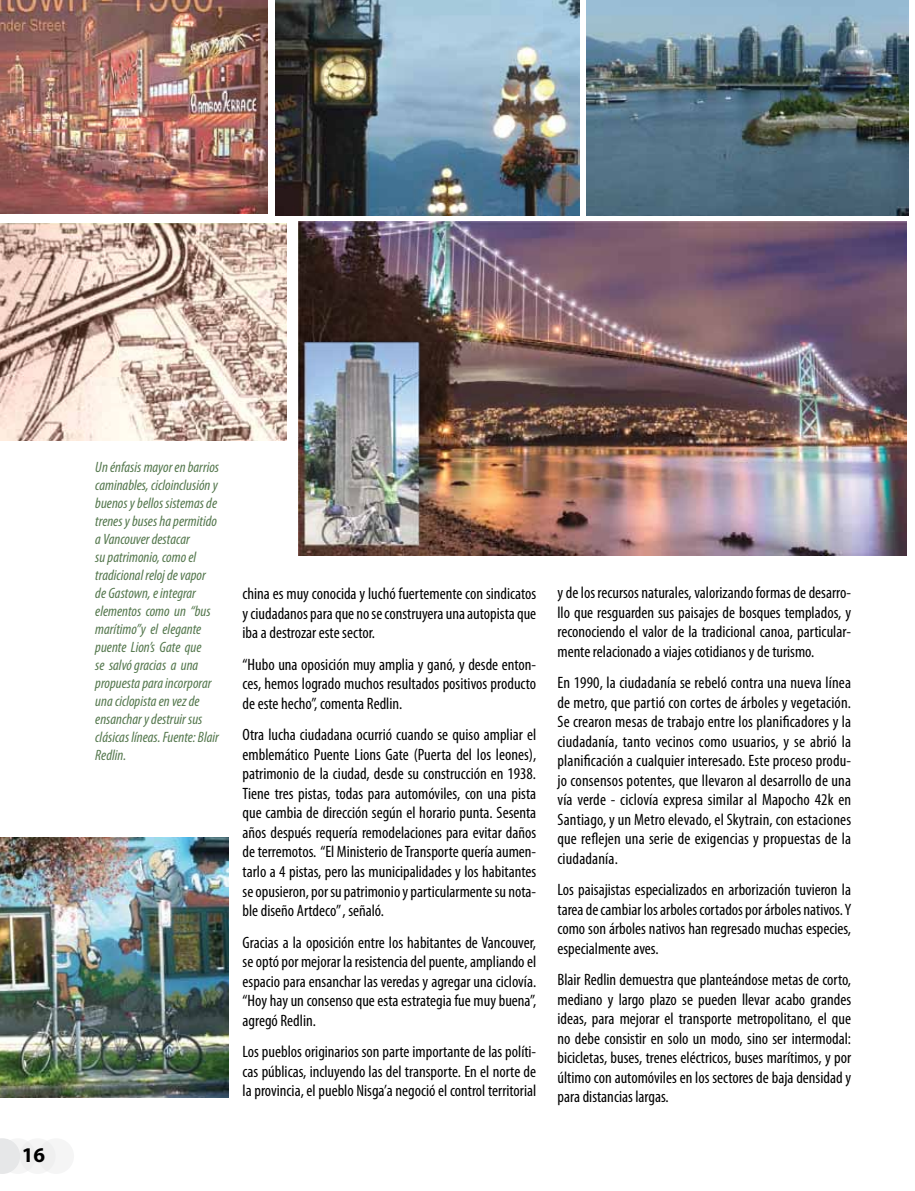
<style>
.page{position:relative;width:915px;height:1191px;background:#fff}
.page>*{position:absolute;margin:0;border:0;box-sizing:border-box;transform-origin:0 0}
.t1{font:700 21px "Myriad Pro";color:#000}
.t2{font:condensed 16.5px/19.5px "Myriad Pro";color:#000;text-align:justify}
.t3{font:italic condensed 15px/18px "Myriad Pro";color:#54774d}
</style>
<div class="page">
<svg style="left:0;top:1138px;width:10px;height:36px"></svg>
<div style="left:0;top:1138px;width:36px;height:36px;background:linear-gradient(to bottom,#eaebeb,#ececed);border-radius:50%"></div>
<div style="left:20px;top:1138px;width:36px;height:36px;background:#eff0f0;border-radius:50%"></div>
<div style="left:38px;top:1138px;width:36px;height:36px;background:#f5f5f5;border-radius:50%"></div>
<img style="left:275px;top:0;width:304px;height:215px">
<img style="left:586px;top:0;width:321px;height:215px">
<img style="left:298px;top:221px;width:608px;height:334px">
<img style="left:0;top:837px;width:229px;height:260px">
<img style="left:0;top:0;width:267px;height:214px">
<img style="left:0;top:223px;width:287px;height:217px">
<p class="t1" style="left:22px;top:1141px;width:25px">16</p>
<p class="t3" style="left:95px;top:458px;width:125px">Un énfasis mayor en barrios caminables, cicloinclusión y buenos y bellos sistemas de trenes y buses ha permitido a Vancouver destacar<br>su patrimonio, como el tradicional reloj de vapor de Gastown, e integrar elementos como un “bus marítimo”y el elegante puente Lion’s Gate que<br>se salvó gracias a una propuesta para incorporar una ciclopista en vez de ensanchar y destruir sus clásicas líneas. Fuente: Blair<br>Redlin.</p>
<p class="t2" style="left:242px;top:584px;width:295px">china es muy conocida y luchó fuertemente con sindicatos y ciudadanos para que no se construyera una autopista que iba a destrozar este sector.</p>
<p class="t2" style="left:242px;top:654px;width:295px">“Hubo una oposición muy amplia y ganó, y desde enton&shy;ces, hemos logrado muchos resultados positivos producto de este hecho”, comenta Redlin.</p>
<p class="t2" style="left:242px;top:725px;width:295px">Otra lucha ciudadana ocurrió cuando se quiso ampliar el emblemático Puente Lions Gate (Puerta del los leones), patrimonio de la ciudad, desde su construcción en 1938.<br>Tiene tres pistas, todas para automóviles, con una pista que cambia de dirección según el horario punta. Sesenta años después requería remodelaciones para evitar daños de terremotos. “El Ministerio de Transporte quería aumen&shy;tarlo a 4 pistas, pero las municipalidades y los habitantes se opusieron, por su patrimonio y particularmente su nota&shy;ble diseño Artdeco” , señaló.</p>
<p class="t2" style="left:242px;top:932px;width:295px">Gracias a la oposición entre los habitantes de Vancouver, se optó por mejorar la resistencia del puente, ampliando el espacio para ensanchar las veredas y agregar una ciclovía. “Hoy hay un consenso que esta estrategia fue muy buena”, agregó Redlin.</p>
<p class="t2" style="left:242px;top:1041px;width:295px">Los pueblos originarios son parte importante de las políti&shy;cas públicas, incluyendo las del transporte. En el norte de la provincia, el pueblo Nisga’a negoció el control territorial</p>
<p class="t2" style="left:557px;top:582px;width:295px">y de los recursos naturales, valorizando formas de desarro&shy;llo que resguarden sus paisajes de bosques templados, y reconociendo el valor de la tradicional canoa, particular&shy;mente relacionado a viajes cotidianos y de turismo.</p>
<p class="t2" style="left:557px;top:672px;width:295px">En 1990, la ciudadanía se rebeló contra una nueva línea de metro, que partió con cortes de árboles y vegetación.<br>Se crearon mesas de trabajo entre los planificadores y la ciudadanía, tanto vecinos como usuarios, y se abrió la planificación a cualquier interesado. Este proceso produ&shy;jo consensos potentes, que llevaron al desarrollo de una vía verde - ciclovía expresa similar al Mapocho 42k en Santiago, y un Metro elevado, el Skytrain, con estaciones que reflejen una serie de exigencias y propuestas de la ciudadanía.</p>
<p class="t2" style="left:557px;top:879px;width:295px">Los paisajistas especializados en arborización tuvieron la tarea de cambiar los arboles cortados por árboles nativos. Y como son árboles nativos han regresado muchas especies, especialmente aves.</p>
<p class="t2" style="left:557px;top:969px;width:295px">Blair Redlin demuestra que planteándose metas de corto, mediano y largo plazo se pueden llevar acabo grandes ideas, para mejorar el transporte metropolitano, el que no debe consistir en solo un modo, sino ser intermodal: bicicletas, buses, trenes eléctricos, buses marítimos, y por último con automóviles en los sectores de baja densidad y para distancias largas.</p>
</div>
